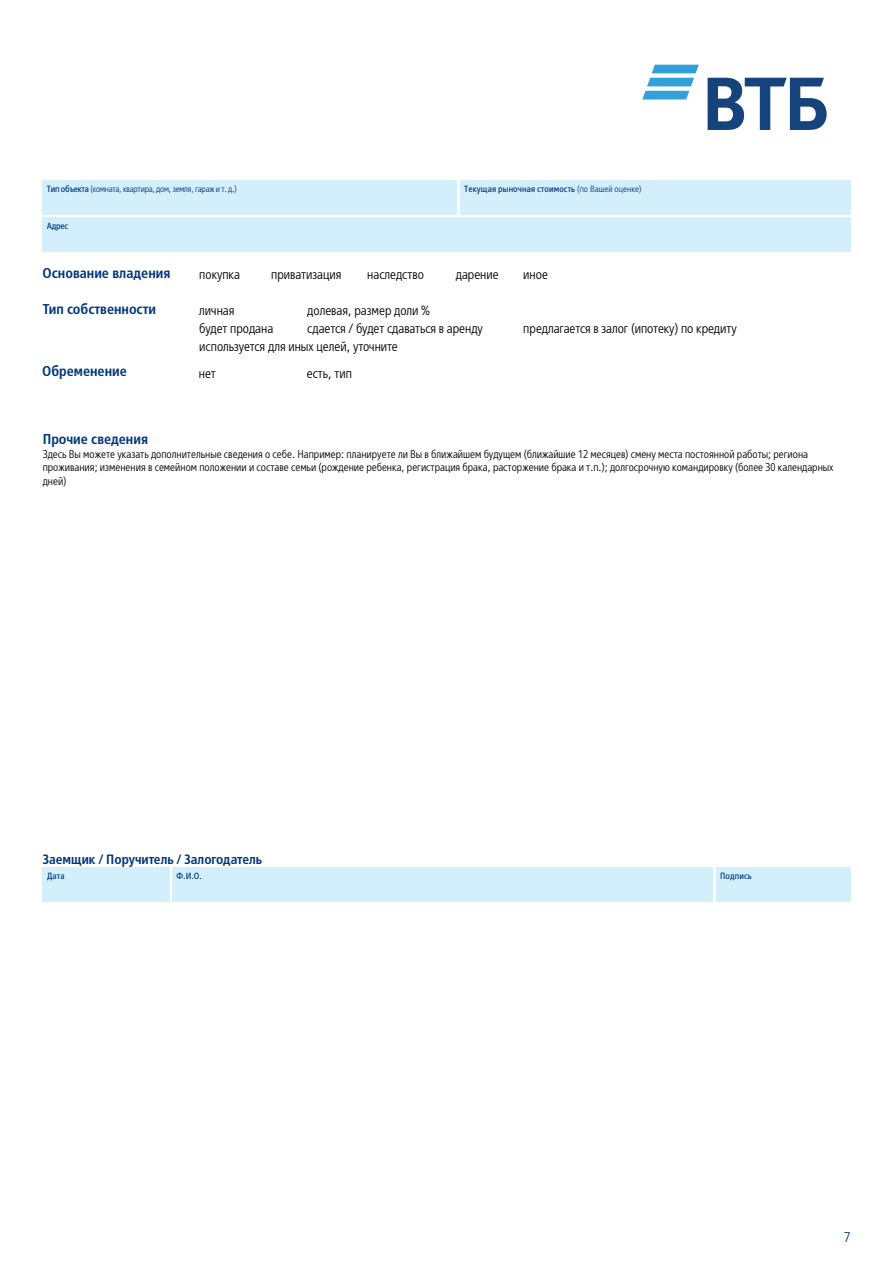
<style>
.page{position:relative;width:893px;height:1263px;background:#fff}
.page>*{position:absolute;margin:0;border:0;box-sizing:border-box;transform-origin:0 0}
.Subtitle{font:600 14.25px "VTB Group Cond";color:#00377b}
.t1{font:300 14.25px "VTB Group Cond";color:#00377b}
.Left_ident{font:300 13.5px "VTB Group Cond";color:#000}
.Left_ident-2{font:600 13.5px "VTB Group Cond";color:#00377b}
.Signature{font:300 11.25px/13.5px "VTB Group Cond";color:#000}
.Text_Box{font:9px "VTB Group Cond";letter-spacing:.01em;color:#00377b}
.Text_Box-2{font:300 9px "VTB Group Cond";letter-spacing:-.025em;color:#00377b}
.s1{font-weight:400}
.s2{font-weight:300}
</style>
<div class="page">
<div style="left:43px;top:867px;width:127px;height:35px;background:#d4effc"></div>
<div style="left:172px;top:867px;width:540px;height:35px;background:#d4effc"></div>
<div style="left:716px;top:867px;width:134px;height:35px;background:#d4effc"></div>
<div style="left:43px;top:180px;width:414px;height:34px;background:#d4effc"></div>
<div style="left:460px;top:180px;width:391px;height:34px;background:#d4effc"></div>
<div style="left:43px;top:218px;width:808px;height:34px;background:#d4effc"></div>
<svg style="left:642px;top:65px;width:57px;height:34px"></svg>
<svg style="left:708px;top:78px;width:119px;height:52px"></svg>
<p class="Text_Box-2" style="left:47px;top:183px;width:191px"><span class="s1">Тип объекта</span> (комната, квартира, дом, земля, гараж и т. д.)</p>
<p class="Text_Box" style="left:464px;top:183px;width:179px">Текущая рыночная стоимость <span class="s2">(по Вашей оценке)</span></p>
<p class="Text_Box" style="left:47px;top:220px;width:23px">Адрес</p>
<p class="Subtitle" style="left:43px;top:264px;width:129px">Основание владения</p>
<p class="Left_ident" style="left:199px;top:266px;width:42px">покупка</p>
<p class="Left_ident" style="left:271px;top:266px;width:72px">приватизация</p>
<p class="Left_ident" style="left:367px;top:266px;width:58px">наследство</p>
<p class="Left_ident" style="left:456px;top:266px;width:44px">дарение</p>
<p class="Left_ident" style="left:523px;top:266px;width:26px">иное</p>
<p class="Left_ident" style="left:199px;top:302px;width:37px">личная</p>
<p class="Left_ident" style="left:307px;top:302px;width:124px">долевая, размер доли %</p>
<p class="Left_ident" style="left:199px;top:320px;width:75px">будет продана</p>
<p class="Left_ident" style="left:307px;top:320px;width:177px">сдается / будет сдаваться в аренду</p>
<p class="Left_ident" style="left:523px;top:320px;width:215px">предлагается в залог (ипотеку) по кредиту</p>
<p class="Left_ident" style="left:199px;top:338px;width:200px">используется для иных целей, уточните</p>
<p class="Subtitle" style="left:43px;top:300px;width:115px">Тип собственности</p>
<p class="Subtitle" style="left:42px;top:362px;width:86px">Обременение</p>
<p class="Left_ident" style="left:199px;top:365px;width:18px">нет</p>
<p class="Left_ident" style="left:307px;top:365px;width:47px">есть, тип</p>
<p class="Subtitle" style="left:43px;top:430px;width:107px">Прочие сведения</p>
<p class="Signature" style="left:43px;top:447px;width:792px">Здесь Вы можете указать дополнительные сведения о себе. Например: планируете ли Вы в ближайшем будущем (ближайшие 12 месяцев) смену места постоянной работы; региона проживания; изменения в семейном положении и составе семьи (рождение ребенка, регистрация брака, расторжение брака и т.п.); долгосрочную командировку (более 30 календарных дней)</p>
<p class="Left_ident-2" style="left:43px;top:851px;width:221px">Заемщик / Поручитель / Залогодатель</p>
<p class="Text_Box" style="left:47px;top:870px;width:19px">Дата</p>
<p class="Text_Box" style="left:177px;top:870px;width:27px">Ф.И.О.</p>
<p class="Text_Box" style="left:720px;top:870px;width:33px">Подпись</p>
<p class="t1" style="left:844px;top:1228px;width:8px">7</p>
</div>
